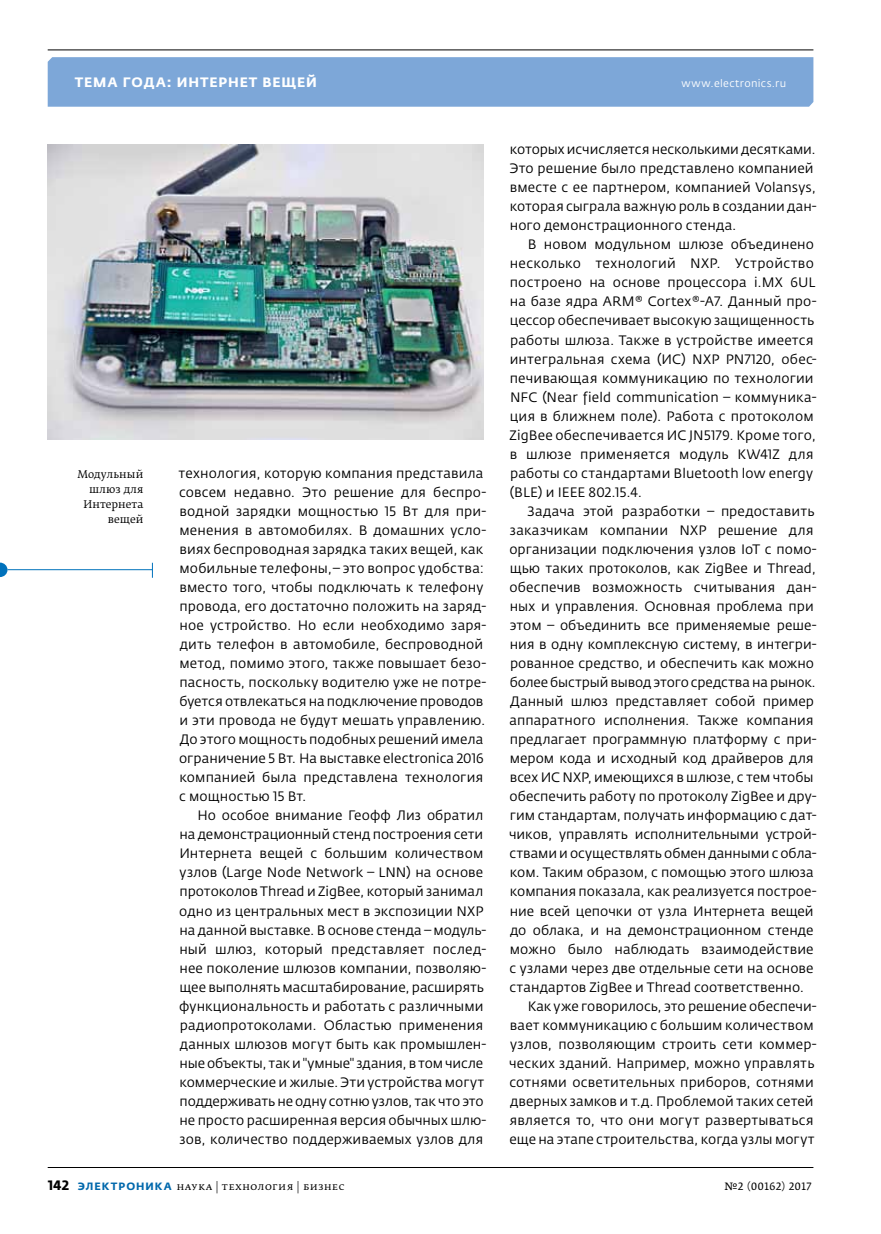
<style>
.page{position:relative;width:881px;height:1234px;background:#fff}
.page>*{position:absolute;margin:0;border:0;box-sizing:border-box;transform-origin:0 0}
.t1{font:13.5px/19px "Fedra Sans Pro";letter-spacing:.005em;color:#000}
.t2{font:700 13.5px "Fedra Sans Alt Pro";letter-spacing:.06em;color:#fff}
.t3{font:10.5px "Fedra Serif B Pro";letter-spacing:.04em;color:#000}
.t4{font:10.5px/15px "Fedra Serif B Pro";color:#000;text-align:right}
.t5{font:10.5px "Fedra Sans Pro";letter-spacing:.035em;color:#fff}
.t6{font:10.5px "Fedra Serif A Pro";letter-spacing:.035em;color:#000}
.s1{font-family:"Fedra Sans Pro";font-weight:700;font-size:13.5px}
.s2{font-family:"Fedra Sans Alt Pro";font-weight:700;color:#0068ac}
</style>
<div class="page">
<div style="left:48px;top:57px;width:765px;height:50px;background:#7da7d8"></div>
<hr style="left:48px;top:49px;width:765px;height:1px;background:#000">
<hr style="left:48px;top:1166px;width:765px;height:1px;background:#000">
<img style="left:48px;top:144px;width:435px;height:295px">
<svg style="left:0;top:562px;width:8px;height:15px"></svg>
<svg style="left:152px;top:562px;width:1px;height:15px"></svg>
<hr style="left:7px;top:569px;width:145px;height:1px;background:#0072bc">
<p class="t2" style="left:75px;top:74px;width:243px">Тема года: ИНТЕРНЕТ ВЕЩЕЙ</p>
<p class="t5" style="left:681px;top:77px;width:106px">www.electronics.ru</p>
<p class="t4" style="left:77px;top:466px;width:68px">Модульный шлюз для<br>Интернета вещей</p>
<p class="t1" style="left:178px;top:463px;width:309px">технология, которую компания представила совсем недавно. Это решение для беспро&shy;водной зарядки мощностью 15 Вт для при&shy;менения в автомобилях. В домашних усло&shy;виях беспроводная зарядка таких вещей, как мобильные телефоны,– это вопрос удобства: вместо того, чтобы подключать к телефону провода, его достаточно положить на заряд&shy;ное устройство. Но если необходимо заря&shy;дить телефон в автомобиле, беспроводной метод, помимо этого, также повышает безо&shy;пасность, поскольку водителю уже не потре&shy;буется отвлекаться на подключение проводов и эти провода не будут мешать управлению.<br>До этого мощность подобных решений имела ограничение 5 Вт. На выставке electronica 2016 компанией была представлена технология с мощностью 15 Вт.</p>
<p class="t1" style="left:179px;top:805px;width:309px;text-indent:18px">Но особое внимание Геофф Лиз обратил на демонстрационный стенд построения сети Интернета вещей с большим количеством узлов (Large Node Network – LNN) на основе протоколов Thread и ZigBee, который занимал одно из центральных мест в экспозиции NXP на данной выставке. В основе стенда–модуль&shy;ный шлюз, который представляет послед&shy;нее поколение шлюзов компании, позволяю&shy;щее выполнять масштабирование, расширять функциональность и работать с различными радиопротоколами. Областью применения данных шлюзов могут быть как промышлен&shy;ные объекты, так и "умные" здания, в том числе коммерческие и жилые. Эти устройства могут поддерживать не одну сотню узлов, так что это не просто расширенная версия обычных шлю&shy;зов, количество поддерживаемых узлов для</p>
<p class="t1" style="left:509px;top:140px;width:308px">которых исчисляется несколькими десятками.<br>Это решение было представлено компанией вместе с ее партнером, компанией Volansys, которая сыграла важную роль в создании дан&shy;ного демонстрационного стенда.</p>
<p class="t1" style="left:509px;top:235px;width:309px;text-indent:18px">В новом модульном шлюзе объединено несколько технологий NXP. Устройство построено на основе процессора i.MX 6UL на базе ядра ARM® Cortex®-A7. Данный про&shy;цессор обеспечивает высокую защищенность работы шлюза. Также в устройстве имеется интегральная схема (ИС) NXP PN7120, обес&shy;печивающая коммуникацию по технологии NFC (Near field communication – коммуника&shy;ция в ближнем поле). Работа с протоколом ZigBee обеспечивается ИС JN5179. Кроме того, в шлюзе применяется модуль KW41Z для работы со стандартами Bluetooth low energy (BLE) и IEEE 802.15.4.</p>
<p class="t1" style="left:527px;top:501px;width:288px">Задача этой разработки – предоставить</p>
<p class="t1" style="left:509px;top:520px;width:305px">заказчикам компании NXP решение для</p>
<p class="t1" style="left:509px;top:539px;width:308px">организации подключения узлов IoT с помо-</p>
<p class="t1" style="left:509px;top:558px;width:307px">щью таких протоколов, как ZigBee и Thread,</p>
<p class="t1" style="left:509px;top:577px;width:308px">обеспечив возможность считывания дан-</p>
<p class="t1" style="left:509px;top:596px;width:305px">ных и управления. Основная проблема при</p>
<p class="t1" style="left:509px;top:615px;width:308px">этом – объединить все применяемые реше-</p>
<p class="t1" style="left:509px;top:634px;width:308px">ния в одну комплексную систему, в интегри-</p>
<p class="t1" style="left:510px;top:653px;width:305px">рованное средство, и обеспечить как можно</p>
<p class="t1" style="left:509px;top:672px;width:307px">более быстрый вывод этого средства на рынок.</p>
<p class="t1" style="left:510px;top:691px;width:305px">Данный шлюз представляет собой пример</p>
<p class="t1" style="left:509px;top:710px;width:305px">аппаратного исполнения. Также компания</p>
<p class="t1" style="left:509px;top:729px;width:308px">предлагает программную платформу с при-</p>
<p class="t1" style="left:509px;top:748px;width:305px">мером кода и исходный код драйверов для</p>
<p class="t1" style="left:509px;top:767px;width:305px">всех ИС NXP, имеющихся в шлюзе, с тем чтобы</p>
<p class="t1" style="left:509px;top:786px;width:308px">обеспечить работу по протоколу ZigBee и дру-</p>
<p class="t1" style="left:509px;top:805px;width:308px">гим стандартам, получать информацию с дат-</p>
<p class="t1" style="left:509px;top:825px;width:309px">чиков, управлять исполнительными устрой-</p>
<p class="t1" style="left:509px;top:844px;width:308px">ствами и осуществлять обмен данными с обла-</p>
<p class="t1" style="left:509px;top:863px;width:305px">ком. Таким образом, с помощью этого шлюза</p>
<p class="t1" style="left:509px;top:882px;width:307px">компания показала, как реализуется построе-</p>
<p class="t1" style="left:509px;top:901px;width:305px">ние всей цепочки от узла Интернета вещей</p>
<p class="t1" style="left:510px;top:920px;width:305px">до облака, и на демонстрационном стенде</p>
<p class="t1" style="left:509px;top:939px;width:305px">можно было наблюдать взаимодействие</p>
<p class="t1" style="left:509px;top:958px;width:305px">с узлами через две отдельные сети на основе</p>
<p class="t1" style="left:509px;top:977px;width:296px">стандартов ZigBee и Thread соответственно.</p>
<p class="t1" style="left:527px;top:996px;width:290px">Как уже говорилось, это решение обеспечи-</p>
<p class="t1" style="left:509px;top:1015px;width:305px">вает коммуникацию с большим количеством</p>
<p class="t1" style="left:510px;top:1034px;width:308px">узлов, позволяющим строить сети коммер-</p>
<p class="t1" style="left:509px;top:1053px;width:307px">ческих зданий. Например, можно управлять</p>
<p class="t1" style="left:509px;top:1072px;width:305px">сотнями осветительных приборов, сотнями</p>
<p class="t1" style="left:510px;top:1091px;width:305px">дверных замков и т.д. Проблемой таких сетей</p>
<p class="t1" style="left:509px;top:1110px;width:305px">является то, что они могут развертываться</p>
<p class="t1" style="left:509px;top:1129px;width:306px">еще на этапе строительства, когда узлы могут</p>
<p class="t3" style="left:48px;top:1179px;width:298px"><span class="s1">142</span> <span class="s2">ЭЛЕКТРОНИКА</span> наука | технология | бизнес</p>
<p class="t6" style="left:724px;top:1179px;width:88px">№2 (00162) 2017</p>
</div>
